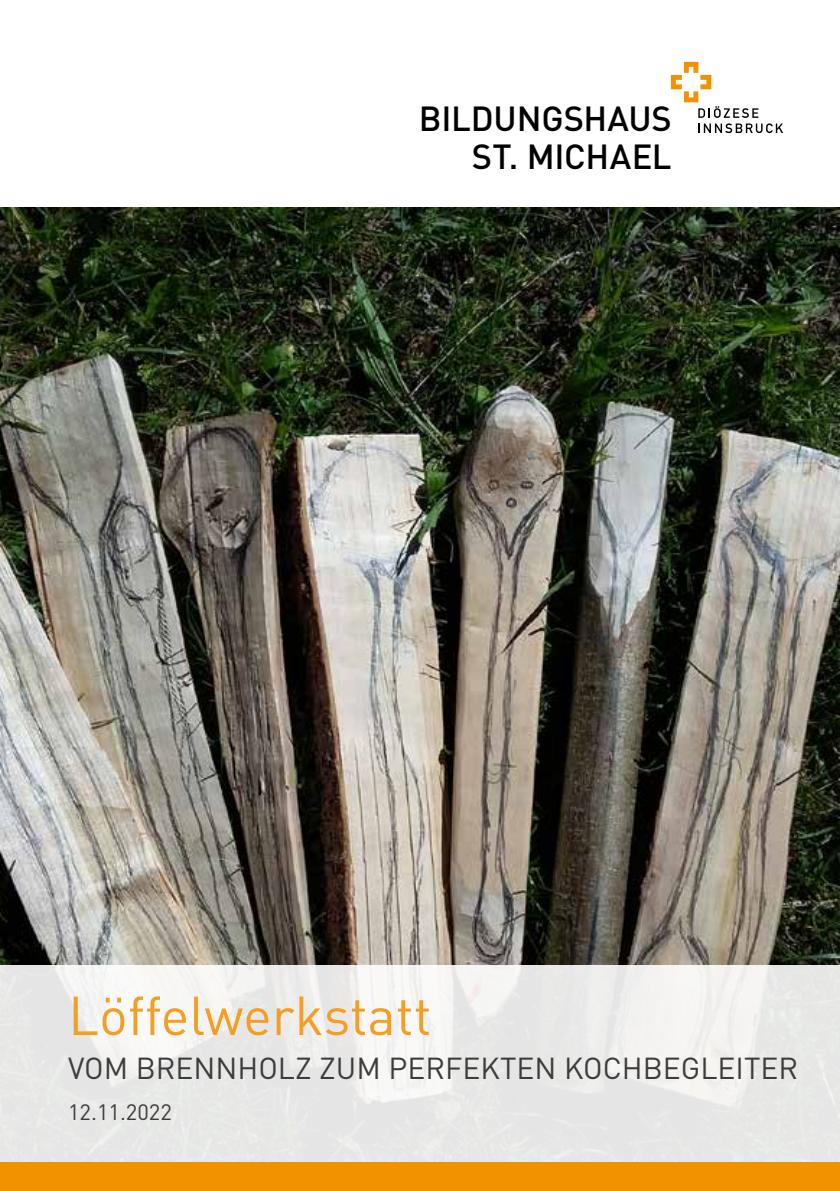
<style>
.page{position:relative;width:840px;height:1191px;background:#fff}
.page>*{position:absolute;margin:0;border:0;box-sizing:border-box;transform-origin:0 0}
.t1{font:54px "DIN";color:#f59e24}
.t2{font:500 34.4px/38.4px "DIN Pro";letter-spacing:-.005em;color:#000;text-align:right}
.t3{font:30px "DIN";color:#3c3c3b}
.t4{font:22px "DIN";color:#3c3c3b}
</style>
<div class="page">
<img style="left:0;top:208px;width:839px;height:757px">
<div style="left:0;top:965px;width:839px;height:207px;background:linear-gradient(to bottom,#f2f1f0,#e5e6e4)"></div>
<svg style="left:670px;top:62px;width:112px;height:71px"></svg>
<div style="left:0;top:1162px;width:839px;height:29px;background:#f39200"></div>
<p class="t2" style="left:419px;top:98px;width:254px">BILDUNGSHAUS<br>ST. MICHAEL</p>
<h1 class="t1" style="left:68px;top:981px;width:365px">Löffelwerkstatt</h1>
<p class="t3" style="left:68px;top:1049px;width:731px">VOM BRENNHOLZ ZUM PERFEKTEN KOCHBEGLEITER</p>
<p class="t4" style="left:68px;top:1098px;width:105px">12.11.2022</p>
</div>
